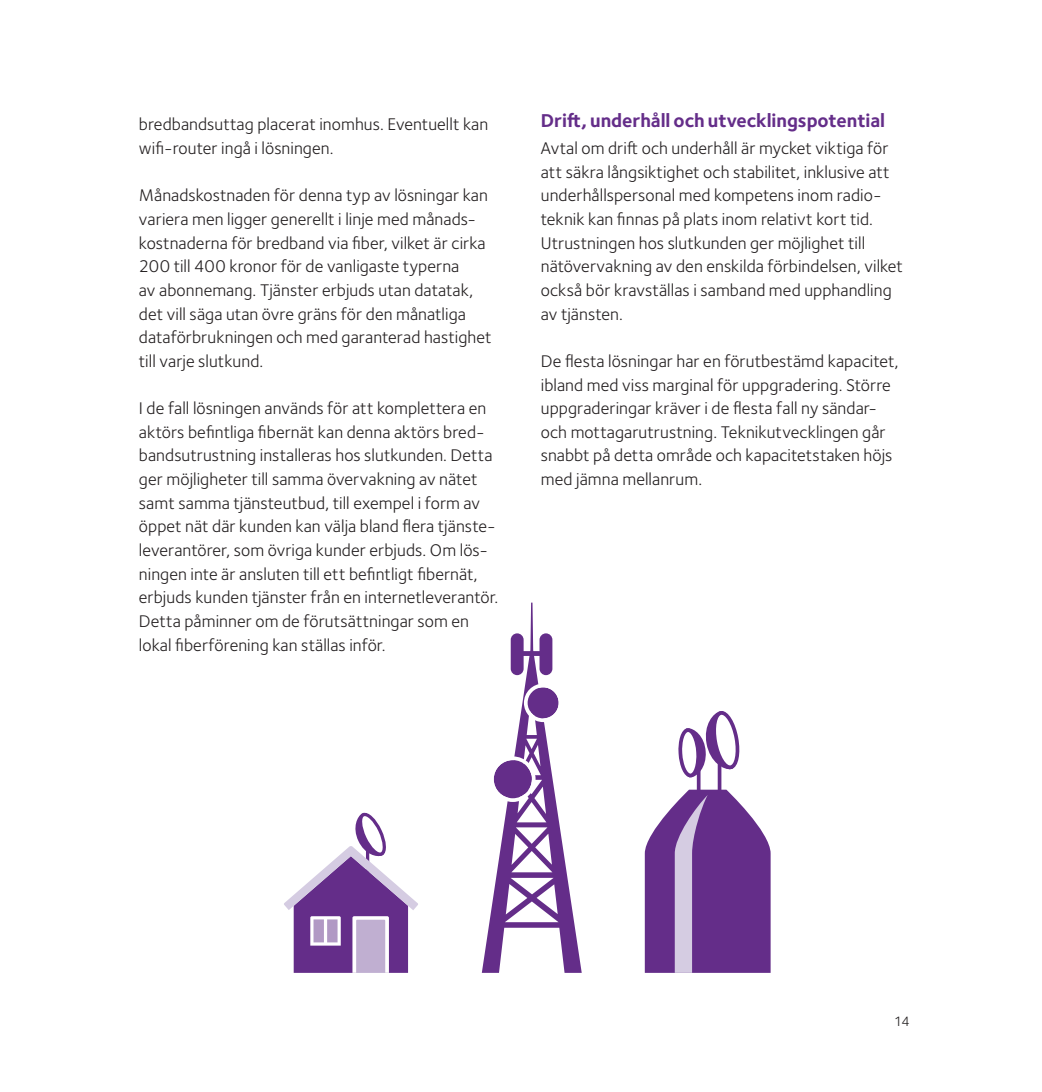
<style>
.page{position:relative;width:1042px;height:1092px;background:#fff}
.page>*{position:absolute;margin:0;border:0;box-sizing:border-box;transform-origin:0 0}
.t1{font:700 19.25px "Foundry Sterling";letter-spacing:-.005em;color:#642d89}
.t2{font:17.5px/23.6px "Foundry Sterling";letter-spacing:.005em;color:#231f20}
.t3{font:14px "Foundry Sterling";color:#231f20}
</style>
<div class="page">
<svg style="left:284px;top:812px;width:134px;height:160px"></svg>
<svg style="left:482px;top:602px;width:100px;height:370px"></svg>
<hr style="left:718px;top:737px;width:3px;height:54px;background:#642d89">
<hr style="left:697px;top:744px;width:3px;height:54px;background:#642d89">
<svg style="left:678px;top:711px;width:62px;height:67px"></svg>
<svg style="left:645px;top:789px;width:125px;height:183px;background:#8256a0"></svg>
<p class="t2" style="left:139px;top:113px;width:351px">bredbandsuttag placerat inomhus. Eventuellt kan wifi- router ingå i lösningen.</p>
<p class="t2" style="left:139px;top:184px;width:354px">Månadskostnaden för denna typ av lösningar kan variera men ligger generellt i linje med månads&shy;kostnaderna för bredband via fiber, vilket är cirka 200 till 400 kronor för de vanligaste typerna<br>av abonnemang. Tjänster erbjuds utan datatak, det vill säga utan övre gräns för den månatliga dataförbrukningen och med garanterad hastighet till varje slutkund.</p>
<p class="t2" style="left:139px;top:396px;width:361px">I de fall lösningen används för att komplettera en aktörs befintliga fibernät kan denna aktörs bred&shy;bandsutrustning installeras hos slutkunden. Detta ger möjligheter till samma övervakning av nätet samt samma tjänsteutbud, till exempel i form av öppet nät där kunden kan välja bland flera tjänste&shy;leverantörer, som övriga kunder erbjuds. Om lös&shy;ningen inte är ansluten till ett befintligt fibernät, erbjuds kunden tjänster från en internetleverantör.<br>Detta påminner om de förutsättningar som en lokal fiberförening kan ställas inför.</p>
<p class="t1" style="left:541px;top:109px;width:346px">Drift, underhåll och utvecklingspotential</p>
<p class="t2" style="left:541px;top:137px;width:364px">Avtal om drift och underhåll är mycket viktiga för att säkra långsiktighet och stabilitet, inklusive att underhållspersonal med kompetens inom radio&shy;teknik kan finnas på plats inom relativt kort tid.<br>Utrustningen hos slutkunden ger möjlighet till nätövervakning av den enskilda förbindelsen, vilket också bör kravställas i samband med upphandling av tjänsten.</p>
<p class="t2" style="left:541px;top:349px;width:359px">De flesta lösningar har en förutbestämd kapacitet, ibland med viss marginal för uppgradering. Större uppgraderingar kräver i de flesta fall ny sändar&shy;och mottagarutrustning. Teknikutvecklingen går snabbt på detta område och kapacitetstaken höjs med jämna mellanrum.</p>
<p class="t3" style="left:894px;top:1013px;width:17px">14</p>
</div>
